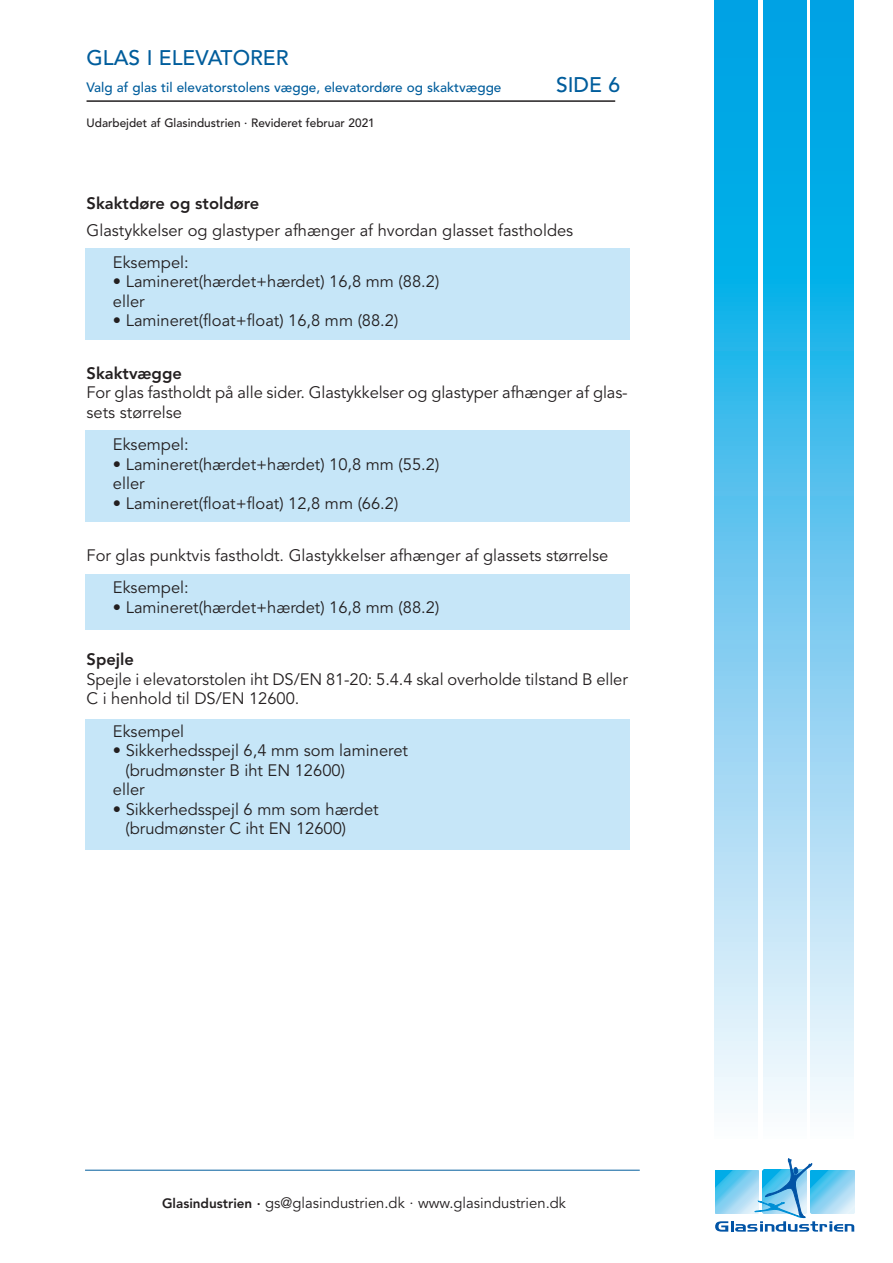
<style>
.page{position:relative;width:893px;height:1263px;background:#fff}
.page>*{position:absolute;margin:0;border:0;box-sizing:border-box;transform-origin:0 0}
.t1{font:500 21px "Avenir";color:#005d9c}
.t2{font:16.5px/19.5px "Avenir";color:#231f20}
.t3{font:800 16.5px "Avenir";color:#231f20}
.t4{font:15px "Avenir";color:#231f20}
.t5{font:500 13.5px "Avenir";color:#005d9c}
.t6{font:500 12px "Avenir";color:#231f20}
.s1{font-weight:800;font-size:13.5px}
</style>
<div class="page">
<div style="left:85px;top:719px;width:544px;height:131px;background:#c6e6f8"></div>
<div style="left:85px;top:574px;width:544px;height:56px;background:#c6e6f8"></div>
<div style="left:85px;top:430px;width:544px;height:92px;background:#c6e6f8"></div>
<div style="left:85px;top:248px;width:544px;height:91px;background:#c6e6f8"></div>
<hr style="left:85px;top:1170px;width:555px;height:1px;background:#005d9c">
<svg style="left:715px;top:0;width:43px;height:1109px;background:#67c8ef"></svg>
<svg style="left:763px;top:0;width:43px;height:1109px;background:#67c8ef"></svg>
<svg style="left:811px;top:0;width:43px;height:1109px;background:#67c8ef"></svg>
<svg style="left:715px;top:1158px;width:139px;height:73px"></svg>
<hr style="left:87px;top:100px;width:528px;height:2px;background:#231f20">
<p class="t1" style="left:87px;top:49px;width:204px">GLAS I ELEVATORER</p>
<p class="t5" style="left:87px;top:82px;width:416px">Valg af glas til elevatorstolens vægge, elevatordøre og skaktvægge</p>
<p class="t1" style="left:556px;top:76px;width:66px">SIDE 6</p>
<p class="t6" style="left:87px;top:117px;width:290px">Udarbejdet af Glasindustrien · Revideret februar 2021</p>
<p class="t3" style="left:87px;top:197px;width:174px">Skaktdøre og stoldøre</p>
<p class="t2" style="left:113px;top:216px;width:462px;line-height:32.2px;text-indent:-26px">Glastykkelser og glastyper afhænger af hvordan glasset fastholdes<br>Eksempel:</p>
<p class="t2" style="left:113px;top:274px;width:328px">• Lamineret(hærdet+hærdet) 16,8 mm (88.2) eller</p>
<p class="t2" style="left:113px;top:313px;width:287px">• Lamineret(float+float) 16,8 mm (88.2)</p>
<p class="t3" style="left:87px;top:366px;width:97px">Skaktvægge</p>
<p class="t2" style="left:87px;top:385px;width:543px">For glas fastholdt på alle sider. Glastykkelser og glastyper afhænger af glas&shy;sets størrelse</p>
<p class="t2" style="left:113px;top:436px;width:77px">Eksempel:</p>
<p class="t2" style="left:113px;top:456px;width:328px">• Lamineret(hærdet+hærdet) 10,8 mm (55.2) eller</p>
<p class="t2" style="left:113px;top:495px;width:287px">• Lamineret(float+float) 12,8 mm (66.2)</p>
<p class="t2" style="left:113px;top:541px;width:497px;line-height:32.2px;text-indent:-26px">For glas punktvis fastholdt. Glastykkelser afhænger af glassets størrelse<br>Eksempel:</p>
<p class="t2" style="left:113px;top:599px;width:328px">• Lamineret(hærdet+hærdet) 16,8 mm (88.2)</p>
<p class="t3" style="left:87px;top:653px;width:49px">Spejle</p>
<p class="t2" style="left:87px;top:671px;width:543px">Spejle i elevatorstolen iht DS/EN 81-20: 5.4.4 skal overholde tilstand B eller<br>C i henhold til DS/EN 12600.</p>
<p class="t2" style="left:113px;top:723px;width:73px">Eksempel</p>
<p class="t2" style="left:113px;top:742px;width:297px">• Sikkerhedsspejl 6,4 mm som lamineret</p>
<p class="t2" style="left:126px;top:762px;width:221px">(brudmønster B iht EN 12600)</p>
<p class="t2" style="left:113px;top:781px;width:33px">eller</p>
<p class="t2" style="left:126px;top:801px;width:255px;text-indent:-13px">• Sikkerhedsspejl 6 mm som hærdet (brudmønster C iht EN 12600)</p>
<p class="t4" style="left:162px;top:1196px;width:405px"><span class="s1">Glasindustrien ·</span> gs@glasindustrien.dk · www.glasindustrien.dk</p>
</div>
